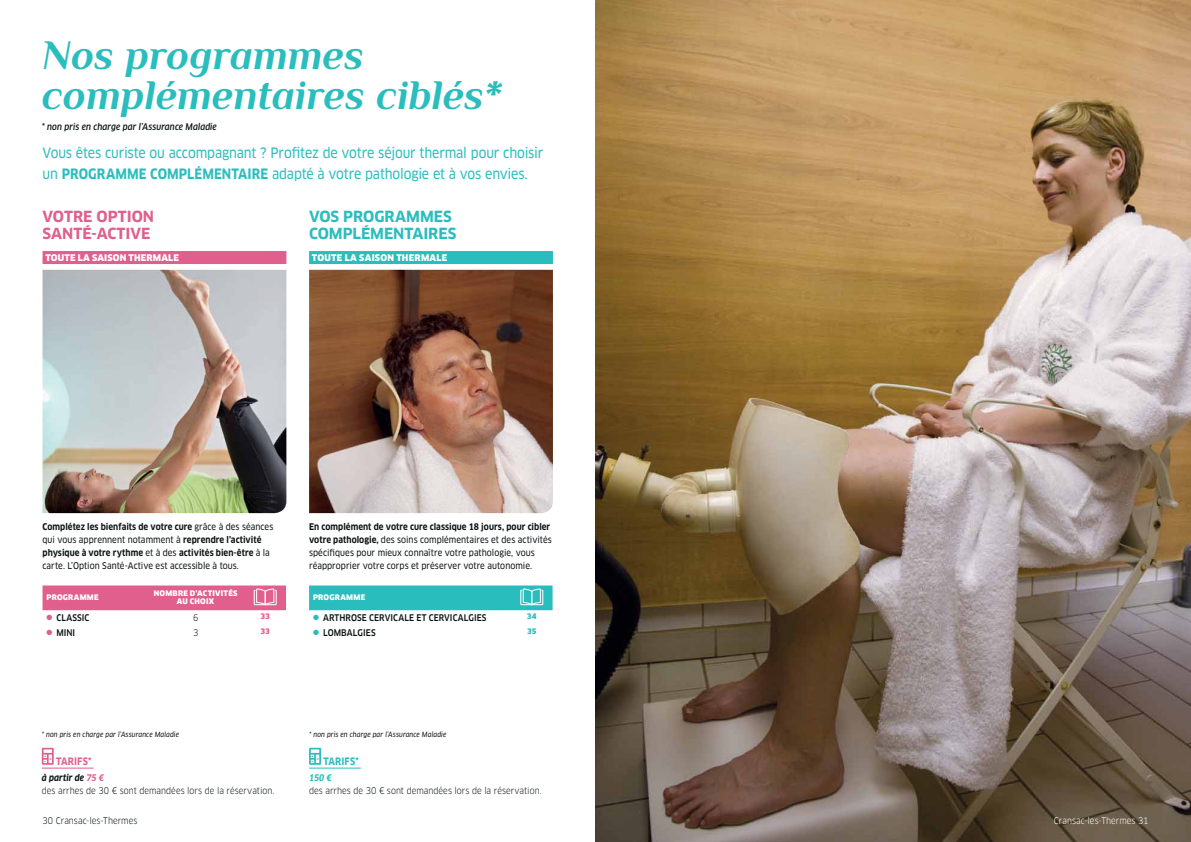
<style>
.page{position:relative;width:1191px;height:842px;background:#fff}
.page>*{position:absolute;margin:0;border:0;box-sizing:border-box;transform-origin:0 0}
.t1{font:italic 700 42px/40px "Philosopher";color:#2abdbd}
.t2{font:700 15px/17px "Clan Pro";letter-spacing:-.005em;color:#2abdbd}
.t3{font:700 15px/17px "Clan Pro";color:#e05f8c}
.t4{font:14px/21px "Clan Pro News";letter-spacing:-.015em;color:#2abdbd;scale:.9 1}
.t5{font:700 10px "Clan Pro";letter-spacing:.02em;color:#e05f8c;scale:.9 1}
.t6{font:700 10px "Clan Pro";letter-spacing:.02em;color:#2abdbd;scale:.9 1}
.t7{font:9px/13px "Clan Pro News";color:#0c1314;scale:.9 1}
.t8{font:700 9px "Clan Pro";letter-spacing:.005em;color:#0c1314;scale:.9 1}
.t9{font:9px/13px "Clan Pro";color:#0c1314;scale:.9 1}
.t10{font:500 9px "Clan Pro";letter-spacing:.005em;color:#0c1314;scale:.9 1}
.t11{font:900 9px "Clan Pro";letter-spacing:.02em;color:#fff}
.t12{font:italic 500 9px "Clan Pro";letter-spacing:.01em;color:#0c1314;scale:.9 1}
.t13{font:9px "Clan Pro";letter-spacing:.005em;color:#fff;scale:.9 1}
.t14{font:italic 700 9px "Clan Pro";color:#2abdbd;scale:.9 1}
.t15{font:900 7.5px/8px "Clan Pro";letter-spacing:.03em;color:#fff;text-align:center}
.t16{font:900 7.5px "Clan Pro";color:#e05f8c}
.t17{font:900 7.5px "Clan Pro";color:#2abdbd}
.t18{font:italic 7px "Clan Pro News";letter-spacing:.015em;color:#0c1314;scale:.9 1}
.s1{font-family:"Clan Pro";font-weight:700}
.s2{font-family:"Clan Pro News";font-weight:400}
.s3{font-weight:700;font-style:italic}
.s4{font-weight:700;font-style:italic;color:#e05f8c}
</style>
<div class="page">
<img style="left:595px;top:0;width:596px;height:842px">
<img style="left:43px;top:270px;width:243px;height:243px">
<div style="left:43px;top:251px;width:243px;height:13px;background:#e05f8c"></div>
<div style="left:309px;top:251px;width:244px;height:13px;background:#2abdbd"></div>
<img style="left:309px;top:270px;width:244px;height:243px">
<hr style="left:42px;top:768px;width:52px;height:1px;background:#e05f8c">
<svg style="left:42px;top:748px;width:12px;height:17px"></svg>
<hr style="left:309px;top:768px;width:52px;height:1px;background:#2abdbd">
<svg style="left:309px;top:748px;width:12px;height:17px"></svg>
<svg style="left:43px;top:585px;width:243px;height:26px;background:#e26a94"></svg>
<svg style="left:309px;top:585px;width:243px;height:26px;background:#39c1c1"></svg>
<h1 class="t1" style="left:42px;top:40px;width:462px">Nos programmes complémentaires ciblés*</h1>
<p class="t12" style="left:42px;top:122px;width:196px">* non pris en charge par l’Assurance Maladie</p>
<h3 class="t4" style="left:43px;top:144px;width:558px">Vous êtes curiste ou accompagnant ? Profitez de votre séjour thermal pour choisir un <span class="s1">PROGRAMME COMPLÉMENTAIRE</span> adapté à votre pathologie et à vos envies.</h3>
<h2 class="t3" style="left:43px;top:209px;width:113px">VOTRE OPTION<br>SANTÉ-ACTIVE</h2>
<p class="t11" style="left:45px;top:253px;width:135px">TOUTE LA SAISON THERMALE</p>
<h2 class="t2" style="left:309px;top:209px;width:149px">VOS PROGRAMMES<br>COMPLÉMENTAIRES</h2>
<p class="t11" style="left:312px;top:253px;width:137px">TOUTE LA SAISON THERMALE</p>
<p class="t8" style="left:43px;top:522px;width:258px">Complétez les bienfaits de votre cure <span class="s2">grâce à des séances</span></p>
<p class="t7" style="left:43px;top:533px;width:245px">qui vous apprennent notamment à <span class="s1">reprendre l’activité</span></p>
<p class="t8" style="left:43px;top:548px;width:254px">physique à votre rythme <span class="s2">et à des</span> activités bien-être <span class="s2">à la</span></p>
<p class="t7" style="left:43px;top:559px;width:220px">carte. L’Option Santé-Active est accessible à tous.</p>
<p class="t15" style="left:47px;top:593px;width:54px">PROGRAMME</p>
<p class="t15" style="left:154px;top:589px;width:85px">NOMBRE D’ACTIVITÉS<br>AU CHOIX</p>
<p class="t10" style="left:56px;top:614px;width:38px">CLASSIC</p>
<p class="t9" style="left:193px;top:612px;width:7px">6</p>
<p class="t16" style="left:260px;top:613px;width:11px">33</p>
<p class="t10" style="left:56px;top:629px;width:22px">MINI</p>
<p class="t9" style="left:193px;top:627px;width:7px">3</p>
<p class="t16" style="left:260px;top:628px;width:11px">33</p>
<p class="t8" style="left:309px;top:522px;width:269px">En complément de votre cure classique 18 jours, pour cibler</p>
<p class="t7" style="left:309px;top:533px;width:271px"><span class="s1">votre pathologie,</span> des soins complémentaires et des activités spécifiques pour mieux connaître votre pathologie, vous réapproprier votre corps et préserver votre autonomie.</p>
<p class="t15" style="left:313px;top:593px;width:54px">PROGRAMME</p>
<p class="t10" style="left:323px;top:614px;width:183px">ARTHROSE CERVICALE ET CERVICALGIES</p>
<p class="t17" style="left:527px;top:613px;width:11px">34</p>
<p class="t10" style="left:323px;top:629px;width:60px">LOMBALGIES</p>
<p class="t17" style="left:527px;top:628px;width:11px">35</p>
<p class="t18" style="left:42px;top:731px;width:154px">* non pris en charge par l’Assurance Maladie</p>
<p class="t5" style="left:56px;top:756px;width:41px">TARIFS*</p>
<p class="t9" style="left:42px;top:771px;width:260px"><span class="s3">à partir de</span> <span class="s4">75 €<br></span>des arrhes de 30 € sont demandées lors de la réservation.</p>
<p class="t18" style="left:309px;top:731px;width:154px">* non pris en charge par l’Assurance Maladie</p>
<p class="t6" style="left:323px;top:756px;width:41px">TARIFS*</p>
<p class="t14" style="left:309px;top:773px;width:27px">150 €</p>
<p class="t9" style="left:309px;top:784px;width:260px">des arrhes de 30 € sont demandées lors de la réservation.</p>
<p class="t9" style="left:43px;top:814px;width:107px">30 Cransac-les-Thermes</p>
<p class="t13" style="left:1054px;top:816px;width:106px">Cransac-les-Thermes 31</p>
</div>
